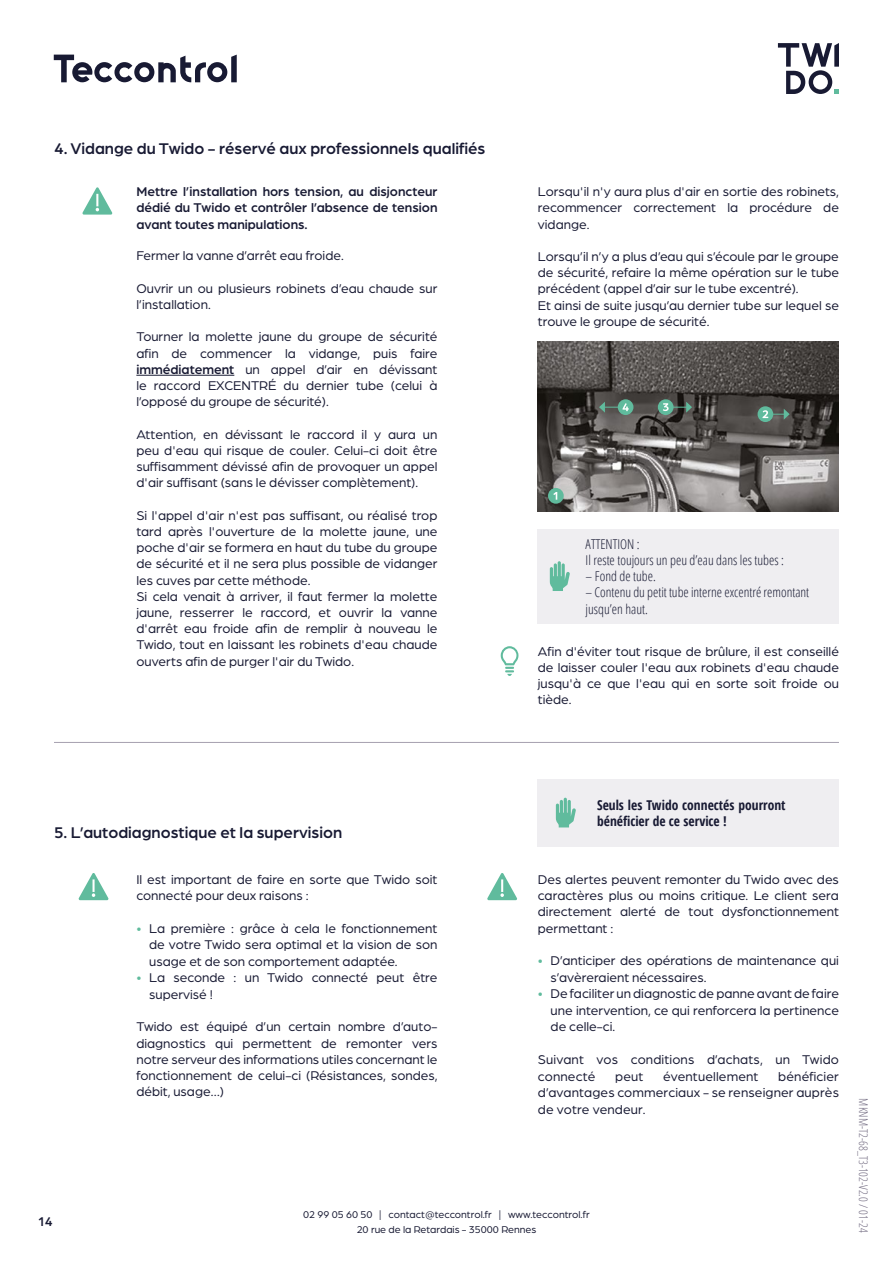
<style>
.page{position:relative;width:893px;height:1263px;background:#fff}
.page>*{position:absolute;margin:0;border:0;box-sizing:border-box;transform-origin:0 0}
.t1{font:500 16.5px "Arboria";color:#181a33}
.t2{font:13.5px/16.2px "Arboria";color:#181a33;text-align:justify}
.t3{font:300 condensed 13.5px/16.2px "Open Sans";color:#181a33}
.t4{font:500 13.5px/16.2px "Arboria";color:#181a33;text-align:justify}
.t5{font:700 condensed 13.5px/16.2px "Open Sans";color:#181a33}
.t6{font:300 condensed 12px "Open Sans";color:#736c82}
.t7{font:10.5px/15px "Arboria";color:#181a33;text-align:center}
.s1{font-weight:500}
.s2{color:#60bb9d}
</style>
<div class="page">
<svg style="left:778px;top:43px;width:61px;height:51px"></svg>
<svg style="left:54px;top:55px;width:183px;height:27px"></svg>
<hr style="left:136px;top:375px;width:98px;height:1px;background:#181a33">
<svg style="left:82px;top:187px;width:31px;height:28px"></svg>
<svg style="left:487px;top:873px;width:30px;height:27px"></svg>
<svg style="left:78px;top:873px;width:31px;height:27px"></svg>
<img style="left:538px;top:342px;width:301px;height:169px">
<div style="left:618px;top:399px;width:15px;height:16px;background:#60bb9d;border-radius:50%"></div>
<svg style="left:548px;top:488px;width:16px;height:16px"></svg>
<svg style="left:553px;top:492px;width:4px;height:8px"></svg>
<svg style="left:757px;top:406px;width:16px;height:16px"></svg>
<svg style="left:658px;top:399px;width:16px;height:16px"></svg>
<svg style="left:599px;top:402px;width:30px;height:11px"></svg>
<svg style="left:663px;top:402px;width:29px;height:11px"></svg>
<svg style="left:762px;top:409px;width:28px;height:11px"></svg>
<div style="left:538px;top:529px;width:301px;height:95px;background:#efeef1"></div>
<svg style="left:550px;top:561px;width:20px;height:30px"></svg>
<svg style="left:501px;top:646px;width:17px;height:30px"></svg>
<hr style="left:54px;top:742px;width:785px;height:1px;background:#a5a0af">
<div style="left:538px;top:779px;width:301px;height:67px;background:#efeef1"></div>
<svg style="left:556px;top:798px;width:20px;height:29px"></svg>
<p class="t1" style="left:54px;top:137px;width:433px">4. Vidange du Twido - réservé aux professionnels qualifiés</p>
<p class="t4" style="left:136px;top:183px;width:303px">Mettre l’installation hors tension, au disjoncteur dédié du Twido et contrôler l’absence de tension avant toutes manipulations.</p>
<p class="t2" style="left:136px;top:247px;width:209px">Fermer la vanne d’arrêt eau froide.</p>
<p class="t2" style="left:136px;top:280px;width:303px">Ouvrir un ou plusieurs robinets d’eau chaude sur l’installation.</p>
<p class="t2" style="left:136px;top:328px;width:303px">Tourner la molette jaune du groupe de sécurité afin de commencer la vidange, puis faire <span class="s1">immédiatement</span> un appel d’air en dévissant le raccord EXCENTRÉ du dernier tube (celui à l’opposé du groupe de sécurité).</p>
<p class="t2" style="left:136px;top:425px;width:303px">Attention, en dévissant le raccord il y aura un peu d'eau qui risque de couler. Celui-ci doit être suffisamment dévissé afin de provoquer un appel d'air suffisant (sans le dévisser complètement).</p>
<p class="t2" style="left:136px;top:506px;width:303px;text-align:left">Si l'appel d'air n'est pas suffisant, ou réalisé trop tard après l'ouverture de la molette jaune, une poche d'air se formera en haut du tube du groupe de sécurité et il ne sera plus possible de vidanger les cuves par cette méthode.<br>Si cela venait à arriver, il faut fermer la molette jaune, resserrer le raccord, et ouvrir la vanne d'arrêt eau froide afin de remplir à nouveau le Twido, tout en laissant les robinets d'eau chaude ouverts afin de purger l'air du Twido.</p>
<p class="t2" style="left:538px;top:183px;width:303px">Lorsqu'il n'y aura plus d'air en sortie des robinets, recommencer correctement la procédure de vidange.</p>
<p class="t2" style="left:538px;top:248px;width:303px;text-align:left">Lorsqu’il n’y a plus d’eau qui s’écoule par le groupe de sécurité, refaire la même opération sur le tube précédent (appel d’air sur le tube excentré).<br>Et ainsi de suite jusqu’au dernier tube sur lequel se trouve le groupe de sécurité.</p>
<p class="t3" style="left:586px;top:535px;width:200px">ATTENTION :<br>Il reste toujours un peu d’eau dans les tubes :</p>
<p class="t3" style="left:586px;top:568px;width:72px">– Fond de tube.</p>
<p class="t3" style="left:586px;top:584px;width:225px">– Contenu du petit tube interne excentré remontant jusqu’en haut.</p>
<p class="t2" style="left:538px;top:643px;width:303px">Afin d'éviter tout risque de brûlure, il est conseillé de laisser couler l'eau aux robinets d'eau chaude jusqu'à ce que l'eau qui en sorte soit froide ou tiède.</p>
<p class="t1" style="left:54px;top:821px;width:290px">5. L’autodiagnostique et la supervision</p>
<p class="t2" style="left:136px;top:871px;width:303px">Il est important de faire en sorte que Twido soit connecté pour deux raisons :</p>
<p class="t2" style="left:149px;top:920px;width:290px;text-indent:-13px"><span class="s2">•</span> La première : grâce à cela le fonctionnement de votre Twido sera optimal et la vision de son usage et de son comportement adaptée.</p>
<p class="t2" style="left:149px;top:969px;width:290px;text-indent:-13px"><span class="s2">•</span> La seconde : un Twido connecté peut être supervisé !</p>
<p class="t2" style="left:136px;top:1018px;width:303px">Twido est équipé d’un certain nombre d’auto&shy;diagnostics qui permettent de remonter vers notre serveur des informations utiles concernant le fonctionnement de celui-ci (Résistances, sondes, débit, usage…)</p>
<p class="t5" style="left:597px;top:796px;width:190px">Seuls les Twido connectés pourront bénéficier de ce service !</p>
<p class="t2" style="left:538px;top:871px;width:303px">Des alertes peuvent remonter du Twido avec des caractères plus ou moins critique. Le client sera directement alerté de tout dysfonctionnement permettant :</p>
<p class="t2" style="left:551px;top:952px;width:290px;text-indent:-13px"><span class="s2">•</span> D’anticiper des opérations de maintenance qui s’avèreraient nécessaires.</p>
<p class="t2" style="left:551px;top:985px;width:290px;text-indent:-13px"><span class="s2">•</span> De faciliter un diagnostic de panne avant de faire une intervention, ce qui renforcera la pertinence de celle-ci.</p>
<p class="t2" style="left:538px;top:1051px;width:303px">Suivant vos conditions d’achats, un Twido connecté</p>
<p class="t2" style="left:538px;top:1067px;width:303px;text-indent:240px">bénéficier d’avantages commerciaux - se renseigner auprès de votre vendeur.</p>
<p class="t2" style="left:615px;top:1068px;width:30px">peut</p>
<p class="t2" style="left:663px;top:1068px;width:97px">éventuellement</p>
<p class="t4" style="left:38px;top:1213px;width:16px">14</p>
<p class="t7" style="left:303px;top:1206px;width:288px">02 99 05 60 50 | contact@teccontrol.fr | www.teccontrol.fr<br>20 rue de la Retardais - 35000 Rennes</p>
<p class="t6" style="left:872px;top:1098px;width:136px;rotate:90deg">MKNM-T2-68_T3-102-V2.0 / 01-24</p>
</div>
